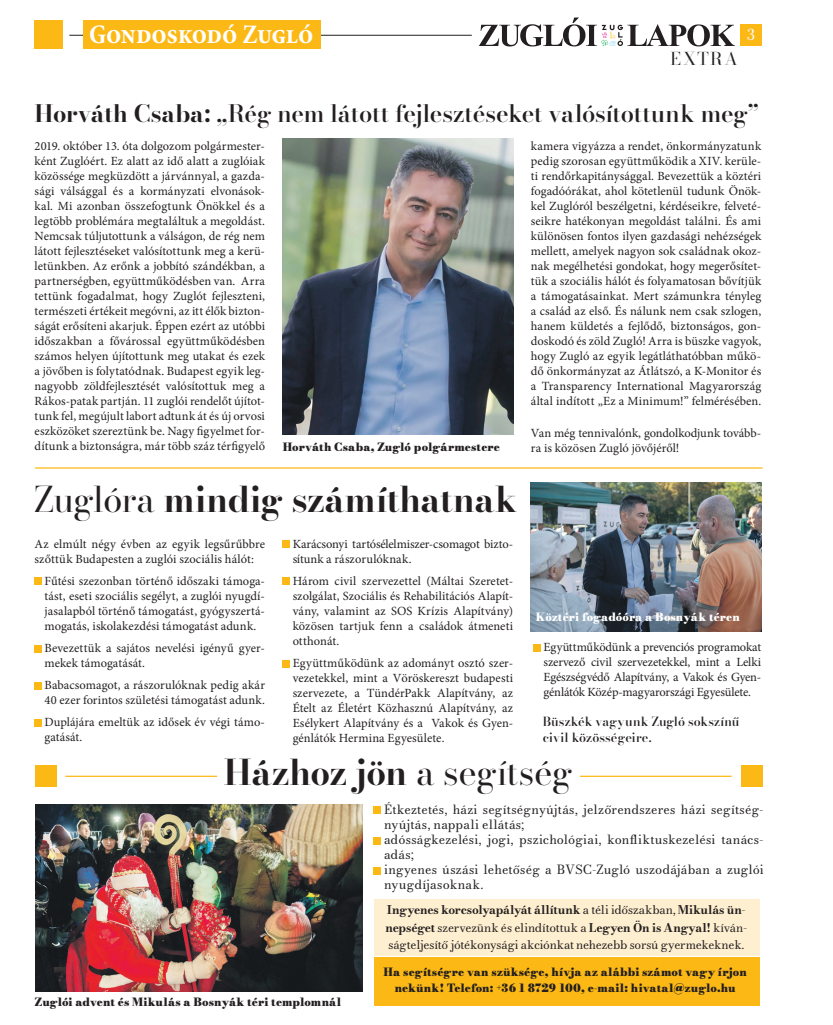
<style>
.page{position:relative;width:833px;height:1025px;background:#fff}
.page>*{position:absolute;margin:0;border:0;box-sizing:border-box;transform-origin:0 0}
.t1{font:700 35px "Bodoni Moda 24 pt";letter-spacing:-.01em;color:#231f20}
.t2{font:700 condensed 27px "Minion Pro";letter-spacing:-.015em;color:#fff}
.t3{font:500 23.75px "Bodoni Moda 24 pt";letter-spacing:-.01em;color:#231f20}
.t4{font:17.5px "Bodoni Moda 24 pt";letter-spacing:.105em;color:#231f20}
.t5{font:15px "Bodoni Moda 06 pt";color:#fff}
.t6{font:12.5px/15px "Minion Pro";color:#231f20;text-align:justify}
.t7{font:12.5px/15px "Bodoni Moda 06 pt";letter-spacing:.01em;color:#231f20}
.t8{font:500 12.5px/16.2px "Bodoni Moda 24 pt";letter-spacing:.01em;color:#231f20}
.t9{font:11.88px/17.5px "Bodoni Moda 06 pt";letter-spacing:-.02em;color:#231f20}
.t10{font:11.25px/16.2px "Bodoni Moda 06 pt Fatface";letter-spacing:.01em;color:#231f20;text-align:center}
.t11{font:11.25px "Bodoni Moda 06 pt Fatface";letter-spacing:.005em;color:#fff}
.s1{font-weight:700}
.s2{font-weight:400}
</style>
<div class="page">
<svg style="left:479px;top:18px;width:256px;height:28px"></svg>
<div style="left:740px;top:25px;width:21px;height:21px;background:#fcb814"></div>
<hr style="left:69px;top:35px;width:403px;height:1px;background:#231f20">
<div style="left:35px;top:20px;width:28px;height:29px;background:#fcb814"></div>
<div style="left:35px;top:577px;width:7px;height:7px;background:#fcb814"></div>
<div style="left:35px;top:644px;width:7px;height:7px;background:#fcb814"></div>
<div style="left:35px;top:681px;width:7px;height:8px;background:#fcb814"></div>
<div style="left:35px;top:719px;width:7px;height:7px;background:#fcb814"></div>
<div style="left:283px;top:540px;width:7px;height:7px;background:#fcb814"></div>
<div style="left:283px;top:577px;width:7px;height:7px;background:#fcb814"></div>
<div style="left:283px;top:659px;width:7px;height:7px;background:#fcb814"></div>
<div style="left:534px;top:644px;width:7px;height:7px;background:#fcb814"></div>
<img style="left:35px;top:804px;width:327px;height:187px">
<img style="left:531px;top:482px;width:230px;height:149px">
<hr style="left:65px;top:775px;width:152px;height:1px;background:#fcb814">
<hr style="left:580px;top:775px;width:151px;height:1px;background:#fcb814">
<div style="left:36px;top:765px;width:21px;height:21px;background:#fcb814"></div>
<div style="left:741px;top:765px;width:21px;height:21px;background:#fcb814"></div>
<hr style="left:35px;top:467px;width:727px;height:1px;background:#fcb814">
<div style="left:83px;top:20px;width:237px;height:29px;background:#fcb814"></div>
<img style="left:283px;top:138px;width:230px;height:296px">
<div style="left:374px;top:898px;width:386px;height:57px;background:#feefd0"></div>
<div style="left:374px;top:806px;width:7px;height:7px;background:#fcb814"></div>
<div style="left:374px;top:836px;width:7px;height:7px;background:#fcb814"></div>
<div style="left:374px;top:866px;width:7px;height:7px;background:#fcb814"></div>
<div style="left:374px;top:957px;width:386px;height:48px;background:#fcb814"></div>
<h2 class="t2" style="left:89px;top:15px;width:226px">Gondoskodó Zugló</h2>
<h3 class="t4" style="left:670px;top:46px;width:69px">EXTRA</h3>
<p class="t5" style="left:747px;top:24px;width:9px">3</p>
<h3 class="t3" style="left:35px;top:97px;width:725px"><span class="s1">Horváth Csaba:</span> „Rég nem látott fejlesztéseket valósítottunk meg”</h3>
<p class="t6" style="left:35px;top:139px;width:232px">2019. október 13. óta dolgozom polgármester&shy;ként Zuglóért. Ez alatt az idő alatt a zuglóiak közössége megküzdött a járvánnyal, a gazda&shy;sági válsággal és a kormányzati elvonások&shy;kal. Mi azonban összefogtunk Önökkel és a legtöbb problémára megtaláltuk a megoldást.<br>Nemcsak túljutottunk a válságon, de rég nem látott fejlesztéseket valósítottunk meg a kerü&shy;letünkben. Az erőnk a jobbító szándékban, a partnerségben, együttműködésben van. Arra tettünk fogadalmat, hogy Zuglót fejleszteni, természeti értékeit megóvni, az itt élők bizton&shy;ságát erősíteni akarjuk. Éppen ezért az utóbbi időszakban a fővárossal együttműködésben számos helyen újítottunk meg utakat és ezek a jövőben is folytatódnak. Budapest egyik leg&shy;nagyobb zöldfejlesztését valósítottuk meg a Rákos-patak partján. 11 zuglói rendelőt újítot&shy;tunk fel, megújult labort adtunk át és új orvosi eszközöket szereztünk be. Nagy figyelmet for&shy;dítunk a biztonságra, már több száz térfigyelő</p>
<p class="t6" style="left:531px;top:139px;width:232px">kamera vigyázza a rendet, önkormányzatunk pedig szorosan együttműködik a XIV. kerüle&shy;ti rendőrkapitánysággal. Bevezettük a köztéri fogadóórákat, ahol kötetlenül tudunk Önök&shy;kel Zuglóról beszélgetni, kérdéseikre, felveté&shy;seikre hatékonyan megoldást találni. És ami különösen fontos ilyen gazdasági nehézségek mellett, amelyek nagyon sok családnak okoz&shy;nak megélhetési gondokat, hogy megerősítet&shy;tük a szociális hálót és folyamatosan bővítjük a támogatásainkat. Mert számunkra tényleg a család az első. És nálunk nem csak szlogen, hanem küldetés a fejlődő, biztonságos, gon&shy;doskodó és zöld Zugló! Arra is büszke vagyok, hogy Zugló az egyik legátláthatóbban műkö&shy;dő önkormányzat az Átlátszó, a K-Monitor és a Transparency International Magyarország által indított „Ez a Minimum!” felmérésében.</p>
<p class="t6" style="left:531px;top:425px;width:232px">Van még tennivalónk, gondolkodjunk tovább&shy;ra is közösen Zugló jövőjéről!</p>
<p class="t10" style="left:283px;top:438px;width:219px">Horváth Csaba, Zugló polgármestere</p>
<h1 class="t1" style="left:35px;top:475px;width:484px"><span class="s2">Zuglóra</span> mindig számíthatnak</h1>
<p class="t6" style="left:35px;top:536px;width:232px">Az elmúlt négy évben az egyik legsűrűbbre szőttük Budapesten a zuglói szociális hálót:</p>
<p class="t6" style="left:45px;top:573px;width:222px">Fűtési szezonban történő időszaki támoga&shy;tást, eseti szociális segélyt, a zuglói nyugdí&shy;jasalapból történő támogatást, gyógyszertá&shy;mogatás, iskolakezdési támogatást adunk.</p>
<p class="t6" style="left:45px;top:640px;width:222px">Bevezettük a sajátos nevelési igényű gyer&shy;mekek támogatását.</p>
<p class="t6" style="left:45px;top:677px;width:222px">Babacsomagot, a rászorulóknak pedig akár<br>40 ezer forintos születési támogatást adunk.</p>
<p class="t6" style="left:45px;top:714px;width:222px">Duplájára emeltük az idősek év végi támo&shy;gatását.</p>
<p class="t6" style="left:293px;top:536px;width:222px">Karácsonyi tartósélelmiszer-csomagot bizto&shy;sítunk a rászorulóknak.</p>
<p class="t6" style="left:293px;top:573px;width:222px">Három civil szervezettel (Máltai Szeretet&shy;szolgálat, Szociális és Rehabilitációs Alapít&shy;vány, valamint az SOS Krízis Alapítvány) közösen tartjuk fenn a családok átmeneti otthonát.</p>
<p class="t6" style="left:293px;top:655px;width:222px">Együttműködünk az adományt osztó szer&shy;vezetekkel, mint a Vöröskereszt budapesti szervezete, a TündérPakk Alapítvány, az Ételt az Életért Közhasznú Alapítvány, az Esélykert Alapítvány és a Vakok és Gyen&shy;génlátók Hermina Egyesülete.</p>
<p class="t11" style="left:536px;top:608px;width:205px">Köztéri fogadóóra a Bosnyák téren</p>
<p class="t6" style="left:543px;top:639px;width:219px">Együttműködünk a prevenciós programokat szervező civil szervezetekkel, mint a Lelki Egészségvédő Alapítvány, a Vakok és Gyen&shy;génlátók Közép-magyarországi Egyesülete.</p>
<p class="t8" style="left:543px;top:712px;width:198px">Büszkék vagyunk Zugló sokszínű civil közösségeire.</p>
<h1 class="t1" style="left:224px;top:747px;width:350px">Házhoz jön <span class="s2">a segítség</span></h1>
<p class="t7" style="left:384px;top:801px;width:381px">Étkeztetés, házi segítségnyújtás, jelzőrendszeres házi segítség&shy;nyújtás, nappali ellátás;<br>adósságkezelési, jogi, pszichológiai, konfliktuskezelési tanács&shy;adás;<br>ingyenes úszási lehetőség a BVSC-Zugló uszodájában a zuglói nyugdíjasoknak.</p>
<p class="t10" style="left:35px;top:993px;width:308px">Zuglói advent és Mikulás a Bosnyák téri templomnál</p>
<p class="t9" style="left:385px;top:900px;width:363px"><span class="s1">Ingyenes korcsolyapályát állítunk</span> a téli időszakban, <span class="s1">Mikulás ün&shy;nepséget</span> szervezünk és elindítottuk a <span class="s1">Legyen Ön is Angyal!</span> kíván&shy;ságteljesítő jótékonysági akciónkat nehezebb sorsú gyermekeknek.</p>
<p class="t10" style="left:383px;top:963px;width:365px">Ha segítségre van szüksége, hívja az alábbi számot vagy írjon nekünk! Telefon: +36 1 8729 100, e-mail: hivatal@zuglo.hu</p>
</div>
